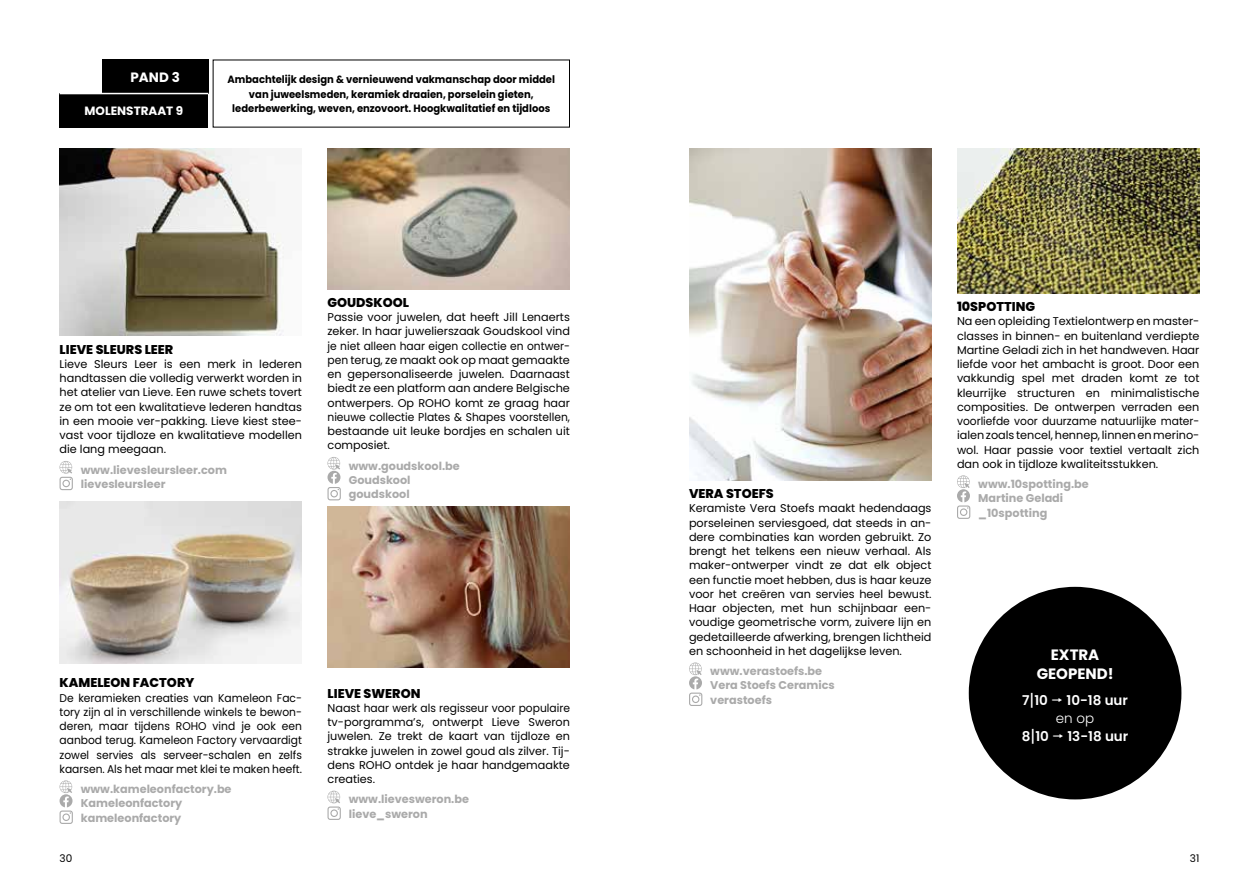
<style>
.page{position:relative;width:1259px;height:893px;background:#fff}
.page>*{position:absolute;margin:0;border:0;box-sizing:border-box;transform-origin:0 0}
.t1{font:700 15px/19.5px "Poppins";color:#fff;text-align:center}
.t2{font:600 13.5px "Poppins";color:#fff}
.t3{font:700 13.5px "Poppins";color:#fff}
.t4{font:300 13.5px "Poppins";color:#fff}
.t5{font:800 12.75px "Poppins";color:#000}
.t6{font:700 12px "Poppins";color:#fff}
.t7{font:11.25px/14.2px "Poppins";color:#000;text-align:justify}
.t8{font:700 11.25px/14.2px "Poppins";color:#aaa}
.t9{font:11.25px/14.2px "Poppins";color:#000;text-align:justify;scale:.95 1}
.t10{font:700 10.5px/14.2px "Poppins";color:#000;text-align:center;scale:.95 1}
.t11{font:10.5px "Poppins";color:#000}
.s1{font-weight:400;font-size:16.5px}
</style>
<div class="page">
<svg style="left:60px;top:461px;width:13px;height:29px"></svg>
<svg style="left:60px;top:780px;width:13px;height:44px"></svg>
<svg style="left:327px;top:457px;width:14px;height:43px"></svg>
<svg style="left:327px;top:791px;width:14px;height:29px"></svg>
<img style="left:327px;top:149px;width:243px;height:140px">
<img style="left:327px;top:506px;width:243px;height:162px">
<img style="left:60px;top:149px;width:224px;height:187px">
<img style="left:60px;top:502px;width:242px;height:161px">
<svg style="left:689px;top:662px;width:13px;height:44px"></svg>
<svg style="left:957px;top:475px;width:13px;height:44px"></svg>
<img style="left:689px;top:149px;width:242px;height:331px">
<img style="left:957px;top:149px;width:242px;height:144px">
<div style="left:102px;top:60px;width:106px;height:34px;background:#000"></div>
<div style="left:60px;top:94px;width:148px;height:34px;background:#000"></div>
<hr style="left:60px;top:93px;width:148px;height:1px;background:#fff">
<div style="left:968px;top:587px;width:213px;height:212px;background:#000;border-radius:50%"></div>
<p class="t3" style="left:131px;top:70px;width:51px">PAND 3</p>
<p class="t6" style="left:85px;top:103px;width:100px">MOLENSTRAAT 9</p>
<p class="t10" style="left:227px;top:73px;width:346px">Ambachtelijk design &amp; vernieuwend vakmanschap door middel van juweelsmeden, keramiek draaien, porselein gieten, lederbewerking, weven, enzovoort. Hoogkwalitatief en tijdloos</p>
<p class="t5" style="left:60px;top:342px;width:115px">LIEVE SLEURS LEER</p>
<p class="t7" style="left:60px;top:357px;width:244px">Lieve Sleurs Leer is een merk in lederen handtassen die volledig verwerkt worden in het atelier van Lieve. Een ruwe schets tovert ze om tot een kwalitatieve lederen handtas in een mooie ver-pakking. Lieve kiest stee&shy;vast voor tijdloze en kwalitatieve modellen die lang meegaan.</p>
<p class="t8" style="left:81px;top:463px;width:148px">www.lievesleursleer.com lievesleursleer</p>
<p class="t5" style="left:327px;top:295px;width:83px">GOUDSKOOL</p>
<p class="t7" style="left:327px;top:310px;width:244px">Passie voor juwelen, dat heeft Jill Lenaerts zeker. In haar juwelierszaak Goudskool vind je niet alleen haar eigen collectie en ontwer&shy;pen terug, ze maakt ook op maat gemaakte en gepersonaliseerde juwelen. Daarnaast biedt ze een platform aan andere Belgische ontwerpers. Op ROHO komt ze graag haar nieuwe collectie Plates &amp; Shapes voorstellen, bestaande uit leuke bordjes en schalen uit composiet.</p>
<p class="t8" style="left:349px;top:459px;width:113px">www.goudskool.be<br>Goudskool goudskool</p>
<p class="t5" style="left:60px;top:675px;width:136px">KAMELEON FACTORY</p>
<p class="t9" style="left:60px;top:691px;width:257px">De keramieken creaties van Kameleon Fac&shy;tory zijn al in verschillende winkels te bewon&shy;deren, maar tijdens ROHO vind je ook een aanbod terug. Kameleon Factory vervaardigt zowel servies als serveer-schalen en zelfs kaarsen. Als het maar met klei te maken heeft.</p>
<p class="t8" style="left:81px;top:782px;width:152px">www.kameleonfactory.be<br>Kameleonfactory kameleonfactory</p>
<p class="t5" style="left:327px;top:686px;width:94px">LIEVE SWERON</p>
<p class="t7" style="left:327px;top:701px;width:244px">Naast haar werk als regisseur voor populaire tv-porgramma’s, ontwerpt Lieve Sweron juwelen. Ze trekt de kaart van tijdloze en strakke juwelen in zowel goud als zilver. Tij&shy;dens ROHO ontdek je haar handgemaakte creaties.</p>
<p class="t8" style="left:349px;top:792px;width:122px">www.lievesweron.be lieve_sweron</p>
<p class="t5" style="left:689px;top:486px;width:86px">VERA STOEFS</p>
<p class="t7" style="left:689px;top:501px;width:244px">Keramiste Vera Stoefs maakt hedendaags porseleinen serviesgoed, dat steeds in an&shy;dere combinaties kan worden gebruikt. Zo brengt het telkens een nieuw verhaal. Als maker-ontwerper vindt ze dat elk object een functie moet hebben, dus is haar keuze voor het creëren van servies heel bewust.<br>Haar objecten, met hun schijnbaar een&shy;voudige geometrische vorm, zuivere lijn en gedetailleerde afwerking, brengen lichtheid en schoonheid in het dagelijkse leven.</p>
<p class="t8" style="left:710px;top:664px;width:126px">www.verastoefs.be<br>Vera Stoefs Ceramics verastoefs</p>
<p class="t5" style="left:957px;top:299px;width:80px">10SPOTTING</p>
<p class="t7" style="left:957px;top:314px;width:244px">Na een opleiding Textielontwerp en master&shy;classes in binnen- en buitenland verdiepte Martine Geladi zich in het handweven. Haar liefde voor het ambacht is groot. Door een vakkundig spel met draden komt ze tot kleurrijke structuren en minimalistische composities. De ontwerpen verraden een voorliefde voor duurzame natuurlijke mater&shy;ialen zoals tencel, hennep, linnen en merino&shy;wol. Haar passie voor textiel vertaalt zich dan ook in tijdloze kwaliteitsstukken.</p>
<p class="t8" style="left:978px;top:477px;width:112px">www.10spotting.be<br>Martine Geladi _10spotting</p>
<h1 class="t1" style="left:1036px;top:645px;width:78px">EXTRA<br>GEOPEND!</h1>
<p class="t2" style="left:1022px;top:692px;width:27px">7<span class="s1">|</span>10</p>
<p class="t2" style="left:1066px;top:692px;width:63px">10-18 uur</p>
<p class="t4" style="left:1056px;top:710px;width:40px">en op</p>
<p class="t2" style="left:1022px;top:728px;width:29px">8<span class="s1">|</span>10</p>
<p class="t2" style="left:1067px;top:728px;width:62px">13-18 uur</p>
<p class="t11" style="left:60px;top:852px;width:14px">30</p>
<p class="t11" style="left:1190px;top:852px;width:11px">31</p>
</div>
